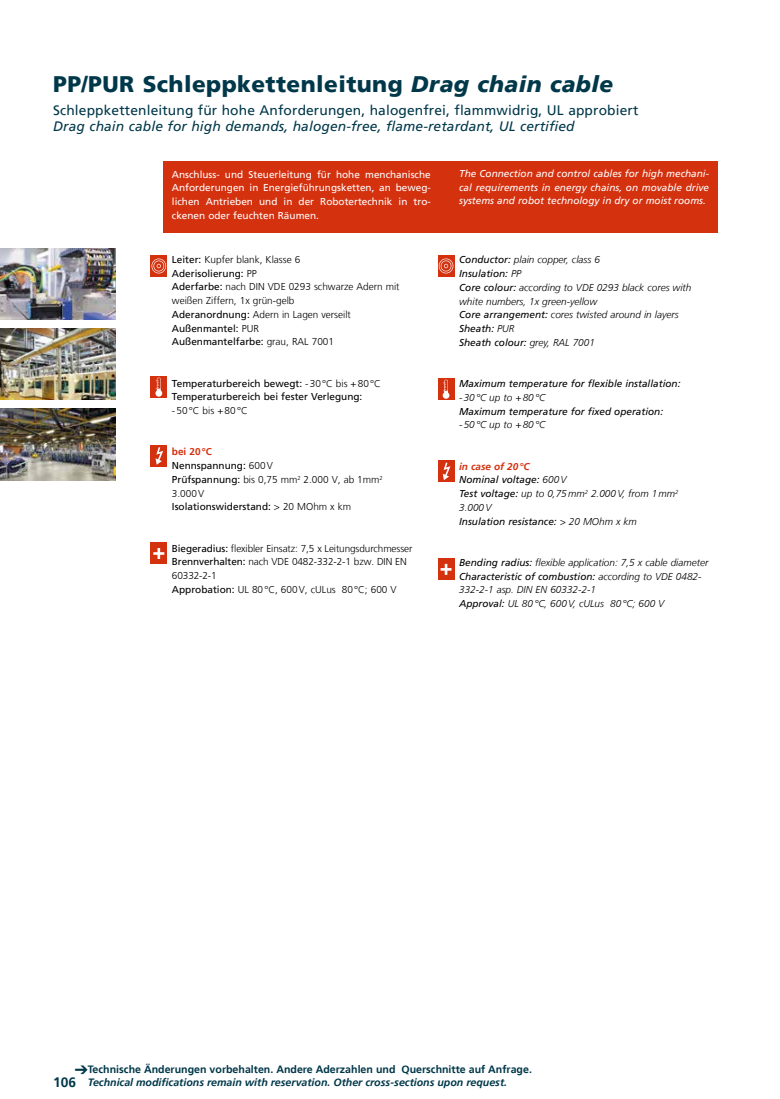
<style>
.page{position:relative;width:780px;height:1099px;background:#fff}
.page>*{position:absolute;margin:0;border:0;box-sizing:border-box;transform-origin:0 0}
.t1{font:900 22.5px "Frutiger";letter-spacing:.02em;color:#00384a}
.t2{font:13.75px "Frutiger LT";letter-spacing:.01em;color:#00384a}
.t3{font:italic 13.75px "Frutiger LT Com";letter-spacing:.01em;color:#00384a}
.t4{font:700 13.75px "Frutiger LT";color:#00384a}
.t5{font:italic 700 10.62px/12.5px "Frutiger LT";color:#00384a}
.t6{font:300 10px/13.8px "Frutiger LT";color:#000}
.t7{font:italic 300 10px/13.8px "Frutiger LT";color:#000}
.t8{font:italic 10px/13.8px "Frutiger LT Com";color:#000}
.t9{font:10px/13.8px "Frutiger LT";color:#000}
.t10{font:10px/13.8px "Frutiger LT";color:#fff;text-align:justify}
.t11{font:italic 10px/13.8px "Frutiger LT Com";color:#fff;text-align:justify}
.t12{font:italic 700 10px "Frutiger LT";color:#d4310f}
.s1{font-style:italic}
.s2{font-weight:400}
.s3{font-weight:300}
.s4{font-weight:700;color:#d4310f}
.s5{font-family:"Frutiger LT Com";font-weight:400}
.s6{font-family:"Frutiger LT";font-weight:300}
.s7{font-style:normal}
</style>
<div class="page">
<img style="left:0;top:248px;width:115px;height:72px">
<img style="left:0;top:409px;width:115px;height:71px">
<img style="left:0;top:328px;width:115px;height:72px">
<div style="left:163px;top:161px;width:554px;height:72px;background:#d4310f"></div>
<div style="left:151px;top:255px;width:16px;height:22px;background:#d4310f"></div>
<svg style="left:151px;top:258px;width:15px;height:15px"></svg>
<div style="left:438px;top:255px;width:16px;height:22px;background:#d4310f"></div>
<svg style="left:439px;top:258px;width:14px;height:15px"></svg>
<div style="left:151px;top:376px;width:16px;height:22px;background:#d4310f"></div>
<svg style="left:155px;top:377px;width:7px;height:19px"></svg>
<div style="left:438px;top:378px;width:16px;height:22px;background:#d4310f"></div>
<svg style="left:442px;top:380px;width:7px;height:19px"></svg>
<div style="left:151px;top:445px;width:16px;height:21px;background:#d4310f"></div>
<svg style="left:155px;top:447px;width:8px;height:18px"></svg>
<div style="left:438px;top:460px;width:16px;height:22px;background:#d4310f"></div>
<svg style="left:443px;top:462px;width:7px;height:18px"></svg>
<div style="left:151px;top:542px;width:16px;height:22px;background:#d4310f"></div>
<svg style="left:153px;top:548px;width:11px;height:11px"></svg>
<div style="left:438px;top:558px;width:16px;height:22px;background:#d4310f"></div>
<svg style="left:440px;top:564px;width:11px;height:11px"></svg>
<h1 class="t1" style="left:53px;top:71px;width:561px">PP/PUR Schleppkettenleitung <span class="s1">Drag chain cable</span></h1>
<h2 class="t2" style="left:53px;top:102px;width:586px">Schleppkettenleitung für hohe Anforderungen, halogenfrei, flammwidrig, UL approbiert</h2>
<h2 class="t3" style="left:53px;top:118px;width:523px">Drag chain cable for high demands, halogen-free, flame-retardant, UL certified</h2>
<p class="t10" style="left:172px;top:167px;width:260px">Anschluss- und Steuerleitung für hohe menchanische Anforderungen in Energieführungsketten, an beweg&shy;lichen Antrieben und in der Robotertechnik in tro&shy;ckenen oder feuchten Räumen.</p>
<p class="t6" style="left:172px;top:252px;width:229px"><span class="s2">Leiter:</span> Kupfer blank, Klasse 6<br><span class="s2">Aderisolierung:</span> PP<br><span class="s2">Aderfarbe:</span> nach DIN VDE 0293 schwarze Adern mit weißen Ziffern, 1x grün-gelb<br><span class="s2">Aderanordnung:</span> Adern in Lagen verseilt<br><span class="s2">Außenmantel:</span> PUR<br><span class="s2">Außenmantelfarbe:</span> grau, RAL 7001</p>
<p class="t9" style="left:172px;top:376px;width:210px">Temperaturbereich bewegt: <span class="s3">-30°C bis +80°C<br></span>Temperaturbereich bei fester Verlegung:</p>
<p class="t6" style="left:172px;top:404px;width:77px">-50°C bis +80°C</p>
<p class="t9" style="left:172px;top:445px;width:212px"><span class="s4">bei 20°C<br></span>Nennspannung: <span class="s3">600V<br></span>Prüfspannung: <span class="s3">bis 0,75 mm</span><sup>2</sup> <span class="s3">2.000 V, ab 1mm</span><sup>2<br></sup><span class="s3">3.000V<br></span>Isolationswiderstand: <span class="s3">&gt; 20 MOhm x km</span></p>
<p class="t6" style="left:172px;top:541px;width:242px"><span class="s2">Biegeradius:</span> flexibler Einsatz: 7,5 x Leitungsdurchmesser <span class="s2">Brennverhalten:</span> nach VDE 0482-332-2-1 bzw. DIN EN 60332-2-1<br><span class="s2">Approbation:</span> UL 80°C, 600V, cULus 80°C; 600 V</p>
<p class="t11" style="left:459px;top:166px;width:251px">The Connection and control cables for high mechani&shy;cal requirements in energy chains, on movable drive systems and robot technology in dry or moist rooms.</p>
<p class="t7" style="left:459px;top:253px;width:142px"><span class="s5">Conductor:</span> plain copper, class 6</p>
<p class="t8" style="left:459px;top:267px;width:63px">Insulation: <span class="s6">PP</span></p>
<p class="t7" style="left:459px;top:280px;width:234px"><span class="s5">Core colour:</span> according to VDE 0293 black cores with white numbers, 1x green-yellow<br><span class="s5">Core arrangement:</span> cores twisted around in layers</p>
<p class="t8" style="left:459px;top:322px;width:137px">Sheath: <span class="s6">PUR<br></span>Sheath colour: <span class="s6">grey, RAL 7001</span></p>
<p class="t8" style="left:459px;top:377px;width:223px">Maximum temperature for flexible installation:</p>
<p class="t7" style="left:459px;top:390px;width:87px">-30°C up to +80°C</p>
<p class="t8" style="left:459px;top:404px;width:205px">Maximum temperature for fixed operation:</p>
<p class="t7" style="left:459px;top:418px;width:87px">-50°C up to +80°C</p>
<p class="t12" style="left:459px;top:460px;width:72px">in case of 20°C</p>
<p class="t8" style="left:459px;top:473px;width:109px">Nominal voltage: <span class="s6">600V</span></p>
<p class="t7" style="left:459px;top:487px;width:221px"><span class="s5">Test voltage:</span> up to 0,75mm<sup>2</sup> 2.000V, from 1mm<sup>2<br></sup>3.000V</p>
<p class="t8" style="left:459px;top:514px;width:179px">Insulation resistance: <span class="s6">&gt; 20 MOhm x km</span></p>
<p class="t7" style="left:459px;top:555px;width:251px"><span class="s5">Bending radius:</span> flexible application: 7,5 x cable diameter</p>
<p class="t8" style="left:459px;top:569px;width:244px">Characteristic of combustion: <span class="s6">according to VDE 0482-</span></p>
<p class="t7" style="left:459px;top:583px;width:207px">332-2-1 asp. DIN EN 60332-2-1<br><span class="s5">Approval:</span> UL 80°C, 600V, cULus 80°C; 600 V</p>
<p class="t5" style="left:88px;top:1063px;width:445px;text-indent:-13px">➔<span class="s7">Technische Änderungen vorbehalten. Andere Aderzahlen und Querschnitte auf Anfrage.<br></span>Technical modifications remain with reservation. Other cross-sections upon request.</p>
<h2 class="t4" style="left:53px;top:1074px;width:24px">106</h2>
</div>
